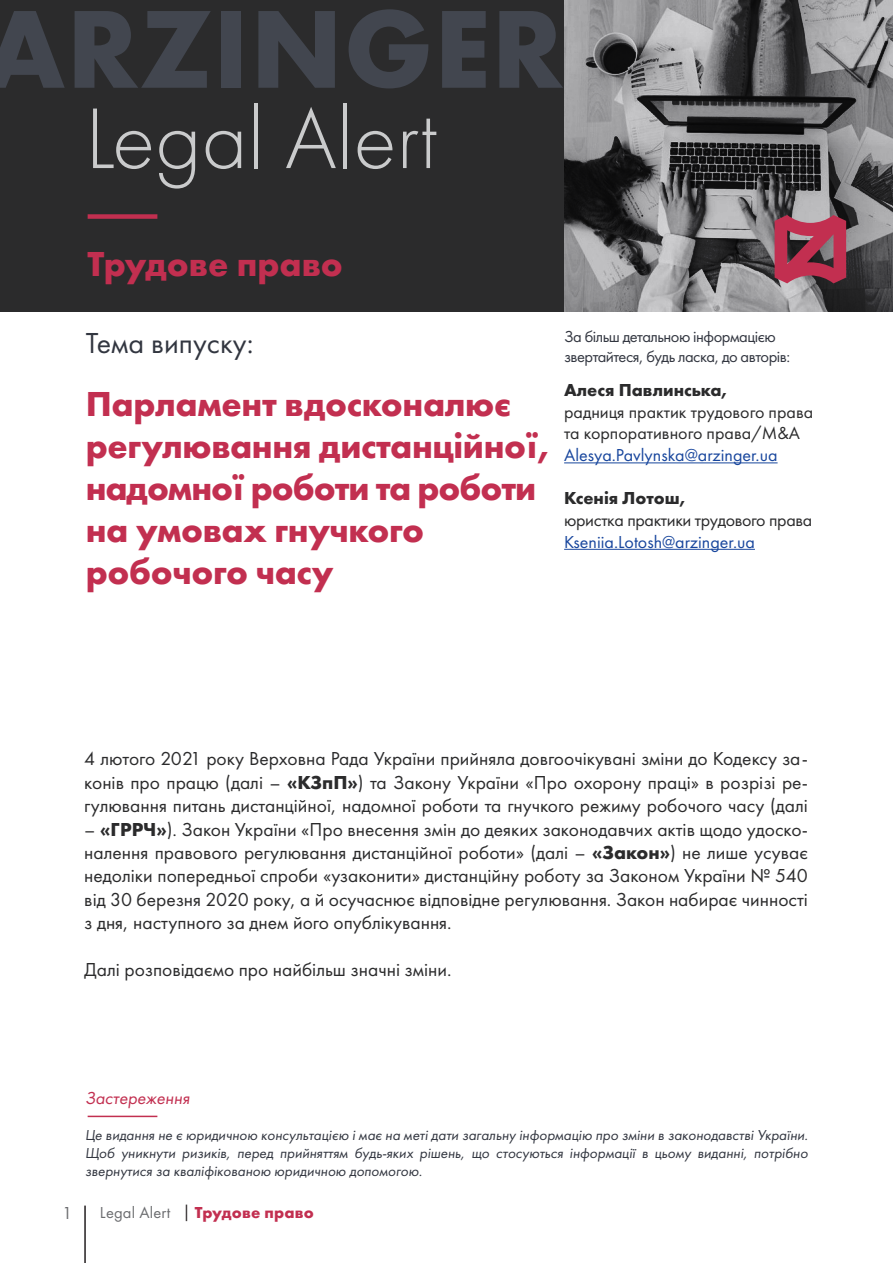
<style>
.page{position:relative;width:893px;height:1263px;background:#fff}
.page>*{position:absolute;margin:0;border:0;box-sizing:border-box;transform-origin:0 0}
.t1{font:700 115.05px "Futura PT";letter-spacing:.01em;color:#42464f}
.t2{font:300 89.25px "Futura PT";color:#cacbcc}
.t3{font:700 36px/42px "Futura PT";letter-spacing:-.01em;color:#c22f50}
.t4{font:30px "Futura PT";color:#323640}
.t5{font:19.5px/23.4px "Futura PT";color:#2b2b2c;text-align:justify}
.t6{font:18px "Futura PT";color:#18469d}
.t7{font:18px/21.6px "Futura PT";color:#2b2b2c}
.t8{font:18px "Futura PT";letter-spacing:-.02em;color:#2b2b2c}
.t9{font:700 18px "Futura PT";color:#2b2b2c}
.t10{font:italic 18px "Futura Book C";color:#c22f50}
.t11{font:18px "Futura Book C";color:#6c6d70}
.t12{font:16.5px/19.8px "Futura PT";letter-spacing:-.03em;color:#323640}
.t13{font:700 16.5px "Futura PT";letter-spacing:.01em;color:#c22f50}
.t14{font:italic 15px/18px "Futura Book C";color:#323640;text-align:justify}
.s1{font-weight:700}
.s2{font-weight:400;color:#6c6d70}
.s3{font-weight:400;color:#231f20}
</style>
<div class="page">
<hr style="left:84px;top:1205px;width:2px;height:58px;background:#231f20">
<div style="left:0;top:0;width:893px;height:311px;background:#2b2b2c"></div>
<img style="left:564px;top:1px;width:328px;height:310px">
<hr style="left:564px;top:462px;width:214px;height:1px;background:#18469d">
<hr style="left:564px;top:549px;width:191px;height:1px;background:#18469d">
<svg style="left:775px;top:215px;width:71px;height:68px"></svg>
<div style="left:88px;top:214px;width:69px;height:5px;background:#c22f50"></div>
<hr style="left:88px;top:1116px;width:69px;height:1px;background:#c22f50">
<p class="t1" style="left:-16px;top:-25px;width:581px">ARZINGER</p>
<p class="t2" style="left:85px;top:88px;width:354px">Legal Alert</p>
<p class="t3" style="left:88px;top:242px;width:257px">Трудове право</p>
<p class="t4" style="left:86px;top:325px;width:169px">Тема випуску:</p>
<p class="t3" style="left:86px;top:382px;width:469px">Парламент вдосконалює регулювання дистанційної, надомної роботи та роботи на умовах гнучкого робочого часу</p>
<p class="t12" style="left:564px;top:327px;width:228px">За більш детальною інформацією звертайтеся, будь ласка, до авторів:</p>
<p class="t9" style="left:564px;top:379px;width:166px">Алеся Павлинська,</p>
<p class="t7" style="left:564px;top:401px;width:251px">радниця практик трудового права та корпоративного права/M&amp;A</p>
<p class="t6" style="left:564px;top:444px;width:215px">Alesya.Pavlynska@arzinger.ua</p>
<p class="t9" style="left:564px;top:487px;width:125px">Ксенія Лотош,</p>
<p class="t8" style="left:564px;top:509px;width:250px">юристка практики трудового права</p>
<p class="t6" style="left:564px;top:531px;width:192px">Kseniia.Lotosh@arzinger.ua</p>
<p class="t5" style="left:84px;top:747px;width:725px">4 лютого 2021 року Верховна Рада України прийняла довгоочікувані зміни до Кодексу за&shy;конів про працю (далі – <span class="s1">«КЗпП»</span>) та Закону України «Про охорону праці» в розрізі ре&shy;гулювання питань дистанційної, надомної роботи та гнучкого режиму робочого часу (далі</p>
<p class="t5" style="left:84px;top:817px;width:725px">– <span class="s1">«ГРРЧ»</span>). Закон України «Про внесення змін до деяких законодавчих актів щодо удоско&shy;налення правового регулювання дистанційної роботи» (далі – <span class="s1">«Закон»</span>) не лише усуває недоліки попередньої спроби «узаконити» дистанційну роботу за Законом України № 540 від 30 березня 2020 року, а й осучаснює відповідне регулювання. Закон набирає чинності з дня, наступного за днем його опублікування.</p>
<p class="t5" style="left:84px;top:958px;width:369px">Далі розповідаємо про найбільш значні зміни.</p>
<p class="t10" style="left:85px;top:1088px;width:106px">Застереження</p>
<p class="t14" style="left:85px;top:1126px;width:724px">Це видання не є юридичною консультацією і має на меті дати загальну інформацію про зміни в законодавстві України.<br>Щоб уникнути ризиків, перед прийняттям будь-яких рішень, що стосуються інформації в цьому виданні, потрібно звернутися за кваліфікованою юридичною допомогою.</p>
<p class="t11" style="left:62px;top:1203px;width:12px">1</p>
<p class="t13" style="left:100px;top:1202px;width:215px"><span class="s2">Legal Alert</span> <span class="s3">|</span> Трудове право</p>
</div>
